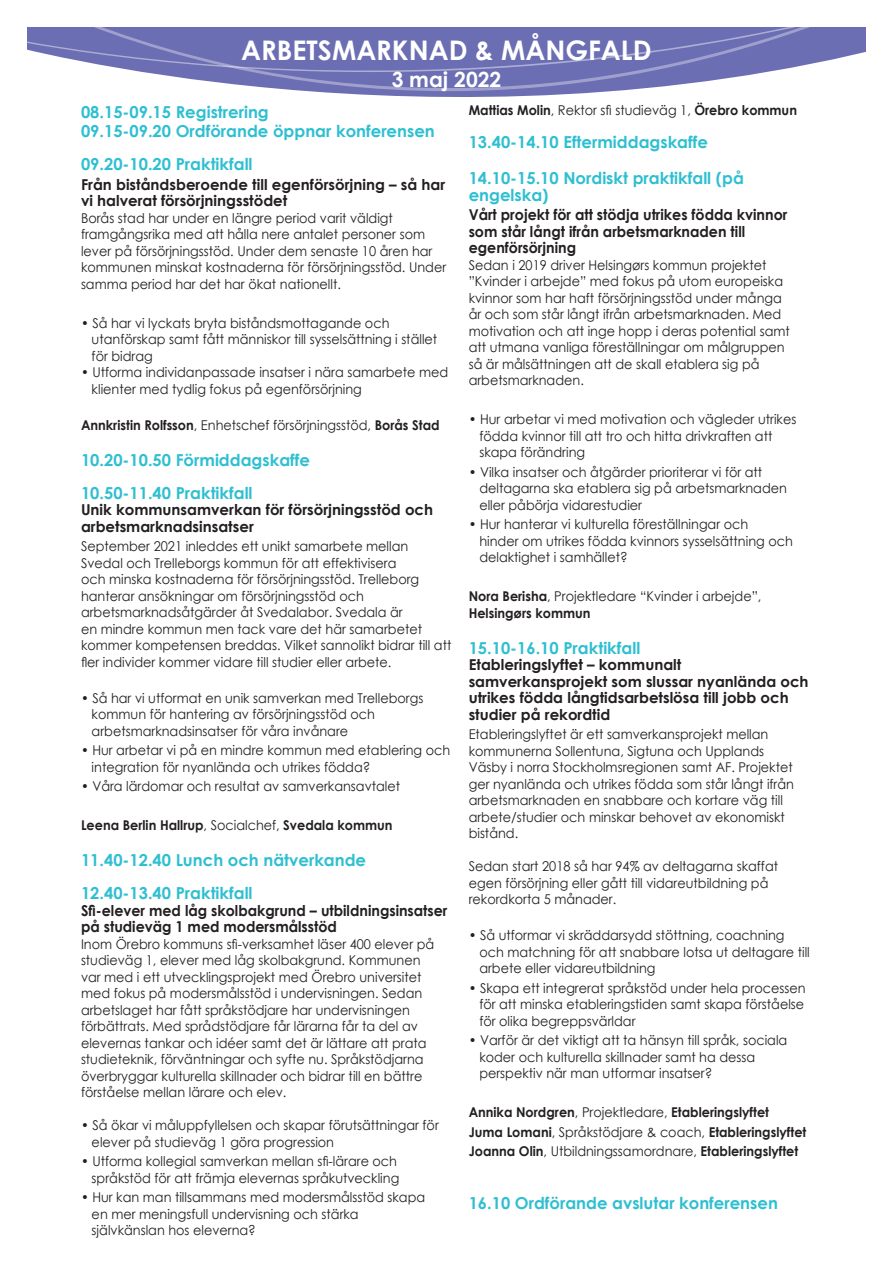
<style>
.page{position:relative;width:893px;height:1263px;background:#fff}
.page>*{position:absolute;margin:0;border:0;box-sizing:border-box;transform-origin:0 0}
.t1{font:700 27px "Century Gothic";color:#fff}
.t2{font:700 21px "Century Gothic";color:#fff}
.t3{font:700 16.5px/33px "Century Gothic";color:#2ebfd1}
.t4{font:700 15px/16.5px "Century Gothic";color:#231f20}
.t5{font:700 15px/16.5px "Century Gothic";color:#231f20;scale:.95 1}
.t6{font:13.5px/16.5px "Century Gothic";color:#231f20;scale:.95 1}
.t7{font:700 13.5px "Century Gothic";color:#231f20;scale:.95 1}
.s1{font-weight:700}
.s2{font-weight:400}
</style>
<div class="page">
<svg style="left:336px;top:93px;width:250px;height:4px"></svg>
<svg style="left:157px;top:74px;width:597px;height:19px;fill:#6c6eb3"></svg>
<svg style="left:27px;top:27px;width:839px;height:47px;background:#787ab9"></svg>
<p class="t1" style="left:241px;top:30px;width:412px">ARBETSMARKNAD &amp; MÅNGFALD</p>
<p class="t2" style="left:392px;top:64px;width:111px">3 maj 2022</p>
<p class="t3" style="left:81px;top:94px;width:189px">08.15-09.15 Registrering</p>
<p class="t3" style="left:81px;top:114px;width:355px">09.15-09.20 Ordförande öppnar konferensen</p>
<p class="t3" style="left:81px;top:147px;width:173px">09.20-10.20 Praktikfall</p>
<p class="t4" style="left:81px;top:175px;width:366px">Från biståndsberoende till egenförsörjning – så har vi halverat försörjningsstödet</p>
<p class="t6" style="left:81px;top:209px;width:386px">Borås stad har under en längre period varit väldigt framgångsrika med att hålla nere antalet personer som lever på försörjningsstöd. Under dem senaste 10 åren har kommunen minskat kostnaderna för försörjningsstöd. Under samma period har det har ökat nationellt.</p>
<p class="t6" style="left:92px;top:314px;width:365px;text-indent:-11px">• Så har vi lyckats bryta biståndsmottagande och utanförskap samt fått människor till sysselsättning i stället för bidrag</p>
<p class="t6" style="left:92px;top:364px;width:377px;text-indent:-11px">• Utforma individanpassade insatser i nära samarbete med klienter med tydlig fokus på egenförsörjning</p>
<p class="t6" style="left:81px;top:416px;width:379px"><span class="s1">Annkristin Rolfsson</span>, Enhetschef försörjningsstöd, <span class="s1">Borås Stad</span></p>
<p class="t3" style="left:81px;top:442px;width:231px">10.20-10.50 Förmiddagskaffe</p>
<p class="t3" style="left:81px;top:475px;width:173px">10.50-11.40 Praktikfall</p>
<p class="t4" style="left:81px;top:501px;width:354px">Unik kommunsamverkan för försörjningsstöd och arbetsmarknadsinsatser</p>
<p class="t6" style="left:81px;top:538px;width:391px">September 2021 inleddes ett unikt samarbete mellan Svedal och Trelleborgs kommun för att effektivisera<br>och minska kostnaderna för försörjningsstöd. Trelleborg hanterar ansökningar om försörjningsstöd och arbetsmarknadsåtgärder åt Svedalabor. Svedala är<br>en mindre kommun men tack vare det här samarbetet kommer kompetensen breddas. Vilket sannolikt bidrar till att fler individer kommer vidare till studier eller arbete.</p>
<p class="t6" style="left:92px;top:689px;width:351px;text-indent:-11px">• Så har vi utformat en unik samverkan med Trelleborgs kommun för hantering av försörjningsstöd och arbetsmarknadsinsatser för våra invånare</p>
<p class="t6" style="left:92px;top:742px;width:379px;text-indent:-11px">• Hur arbetar vi på en mindre kommun med etablering och integration för nyanlända och utrikes födda?</p>
<p class="t6" style="left:81px;top:778px;width:337px">• Våra lärdomar och resultat av samverkansavtalet</p>
<p class="t7" style="left:81px;top:815px;width:329px">Leena Berlin Hallrup<span class="s2">, Socialchef,</span> Svedala kommun</p>
<p class="t3" style="left:81px;top:843px;width:287px">11.40-12.40 Lunch och nätverkande<br>12.40-13.40 Praktikfall</p>
<p class="t5" style="left:81px;top:901px;width:387px">Sfi-elever med låg skolbakgrund – utbildningsinsatser på studieväg 1 med modersmålsstöd</p>
<p class="t6" style="left:81px;top:935px;width:373px">Inom Örebro kommuns sfi-verksamhet läser 400 elever på studieväg 1, elever med låg skolbakgrund. Kommunen var med i ett utvecklingsprojekt med Örebro universitet med fokus på modersmålsstöd i undervisningen. Sedan arbetslaget har fått språkstödjare har undervisningen förbättrats. Med språdstödjare får lärarna får ta del av elevernas tankar och idéer samt det är lättare att prata studieteknik, förväntningar och syfte nu. Språkstödjarna överbryggar kulturella skillnader och bidrar till en bättre förståelse mellan lärare och elev.</p>
<p class="t6" style="left:92px;top:1117px;width:367px;text-indent:-11px">• Så ökar vi måluppfyllelsen och skapar förutsättningar för elever på studieväg 1 göra progression</p>
<p class="t6" style="left:81px;top:1153px;width:337px;text-align:right">• Utforma kollegial samverkan mellan sfi-lärare och språkstöd för att främja elevernas språkutveckling</p>
<p class="t6" style="left:92px;top:1189px;width:353px;text-indent:-11px">• Hur kan man tillsammans med modersmålsstöd skapa en mer meningsfull undervisning och stärka självkänslan hos eleverna?</p>
<p class="t7" style="left:469px;top:100px;width:347px">Mattias Molin<span class="s2">, Rektor sfi studieväg 1,</span> Örebro kommun</p>
<p class="t3" style="left:469px;top:125px;width:241px">13.40-14.10 Eftermiddagskaffe</p>
<p class="t3" style="left:469px;top:169px;width:277px;line-height:16.5px">14.10-15.10 Nordiskt praktikfall (på engelska)</p>
<p class="t5" style="left:469px;top:206px;width:337px">Vårt projekt för att stödja utrikes födda kvinnor som står långt ifrån arbetsmarknaden till egenförsörjning</p>
<p class="t6" style="left:469px;top:256px;width:339px">Sedan i 2019 driver Helsingørs kommun projektet ”Kvinder i arbejde” med fokus på utom europeiska kvinnor som har haft försörjningsstöd under många år och som står långt ifrån arbetsmarknaden. Med motivation och att inge hopp i deras potential samt att utmana vanliga föreställningar om målgruppen så är målsättningen att de skall etablera sig på arbetsmarknaden.</p>
<p class="t6" style="left:479px;top:411px;width:335px;text-indent:-11px">• Hur arbetar vi med motivation och vägleder utrikes födda kvinnor till att tro och hitta drivkraften att skapa förändring</p>
<p class="t6" style="left:479px;top:463px;width:325px;text-indent:-11px">• Vilka insatser och åtgärder prioriterar vi för att deltagarna ska etablera sig på arbetsmarknaden eller påbörja vidarestudier</p>
<p class="t6" style="left:479px;top:516px;width:332px;text-indent:-11px">• Hur hanterar vi kulturella föreställningar och<br>hinder om utrikes födda kvinnors sysselsättning och delaktighet i samhället?</p>
<p class="t6" style="left:469px;top:588px;width:310px"><span class="s1">Nora Berisha</span>, Projektledare “Kvinder i arbejde”,<br><span class="s1">Helsingørs kommun</span></p>
<p class="t3" style="left:469px;top:631px;width:173px">15.10-16.10 Praktikfall</p>
<p class="t4" style="left:469px;top:656px;width:341px">Etableringslyftet – kommunalt samverkansprojekt som slussar nyanlända och utrikes födda långtidsarbetslösa till jobb och studier på rekordtid</p>
<p class="t6" style="left:469px;top:726px;width:344px">Etableringslyftet är ett samverkansprojekt mellan kommunerna Sollentuna, Sigtuna och Upplands Väsby i norra Stockholmsregionen samt AF. Projektet ger nyanlända och utrikes födda som står långt ifrån arbetsmarknaden en snabbare och kortare väg till arbete/studier och minskar behovet av ekonomiskt bistånd.</p>
<p class="t6" style="left:469px;top:858px;width:327px">Sedan start 2018 så har 94% av deltagarna skaffat egen försörjning eller gått till vidareutbildning på rekordkorta 5 månader.</p>
<p class="t6" style="left:479px;top:927px;width:349px;text-indent:-11px">• Så utformar vi skräddarsydd stöttning, coachning och matchning för att snabbare lotsa ut deltagare till arbete eller vidareutbildning</p>
<p class="t6" style="left:479px;top:979px;width:345px;text-align:justify;text-indent:-11px">• Skapa ett integrerat språkstöd under hela processen för att minska etableringstiden samt skapa förståelse för olika begreppsvärldar</p>
<p class="t6" style="left:479px;top:1032px;width:326px;text-indent:-11px">• Varför är det viktigt att ta hänsyn till språk, sociala koder och kulturella skillnader samt ha dessa perspektiv när man utformar insatser?</p>
<p class="t7" style="left:469px;top:1102px;width:318px">Annika Nordgren<span class="s2">, Projektledare,</span> Etableringslyftet</p>
<p class="t7" style="left:469px;top:1122px;width:357px">Juma Lomani<span class="s2">, Språkstödjare &amp; coach,</span> Etableringslyftet</p>
<p class="t7" style="left:469px;top:1141px;width:348px">Joanna Olin<span class="s2">, Utbildningssamordnare,</span> Etableringslyftet</p>
<p class="t3" style="left:469px;top:1186px;width:311px">16.10 Ordförande avslutar konferensen</p>
</div>
